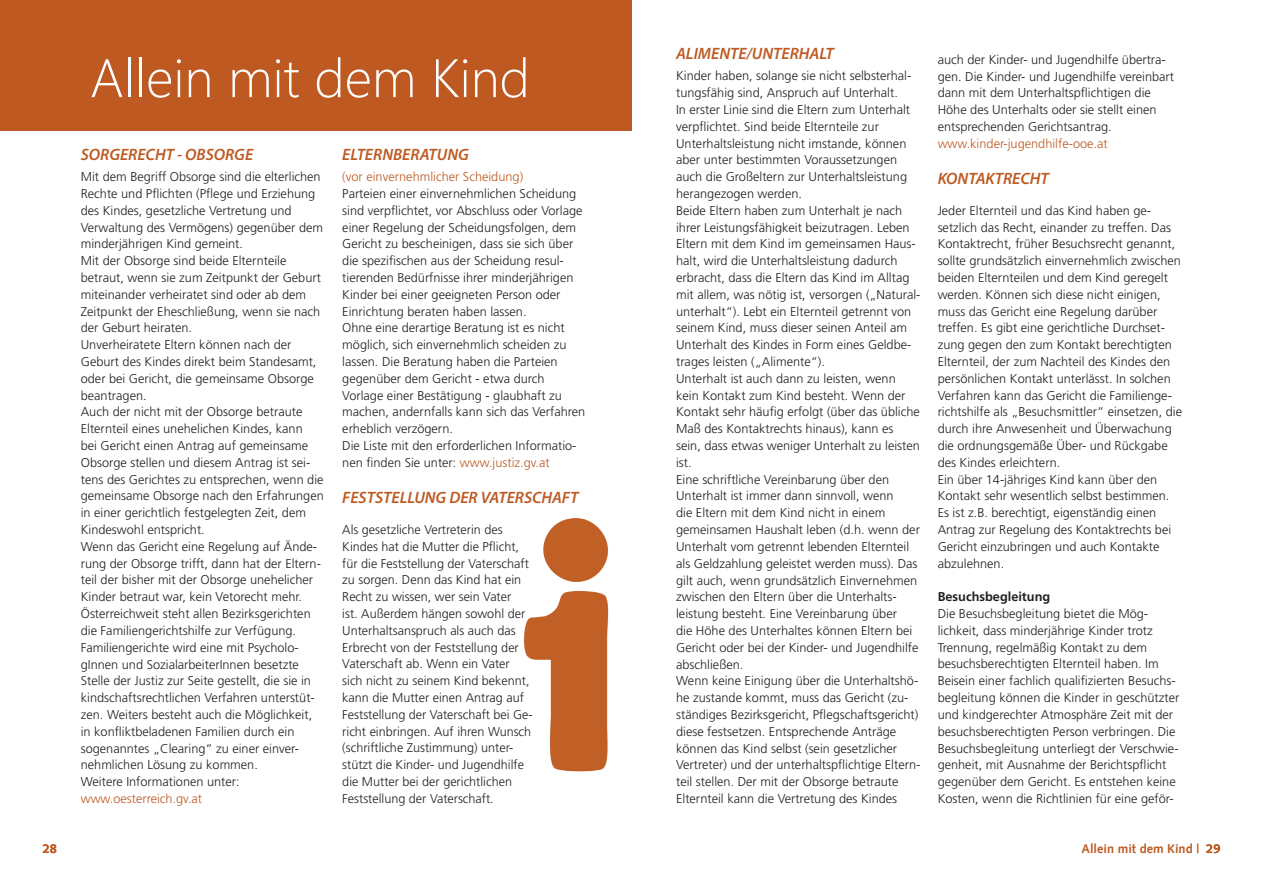
<style>
.page{position:relative;width:1263px;height:893px;background:#fff}
.page>*{position:absolute;margin:0;border:0;box-sizing:border-box;transform-origin:0 0}
.t1{font:300 54px "Segoe UI";color:#fff}
.t2{font:italic 600 16.5px "Myriad Pro";color:#be5921}
.t3{font:300 12.75px/16.8px "Frutiger LT Std";color:#231f20}
.t4{font:300 12.75px "Frutiger LT Std";color:#be5921}
.t5{font:700 12.75px "Syntax";color:#be5921}
.t6{font:700 12.75px "Frutiger LT Std";color:#231f20}
.s1{color:#be5921}
</style>
<div class="page">
<img style="left:523px;top:518px;width:86px;height:254px">
<div style="left:0;top:0;width:631px;height:130px;background:#be5921"></div>
<h1 class="t1" style="left:90px;top:27px;width:441px">Allein mit dem Kind</h1>
<p class="t2" style="left:81px;top:144px;width:174px">SORGERECHT - OBSORGE</p>
<p class="t3" style="left:81px;top:169px;width:245px">Mit dem Begriff Obsorge sind die elterlichen Rechte und Pflichten (Pflege und Erziehung des Kindes, gesetzliche Vertretung und Verwaltung des Vermögens) gegenüber dem minderjährigen Kind gemeint.<br>Mit der Obsorge sind beide Elternteile betraut, wenn sie zum Zeitpunkt der Geburt miteinander verheiratet sind oder ab dem Zeitpunkt der Eheschließung, wenn sie nach der Geburt heiraten.<br>Unverheiratete Eltern können nach der Geburt des Kindes direkt beim Standesamt, oder bei Gericht, die gemeinsame Obsorge beantragen.<br>Auch der nicht mit der Obsorge betraute Elternteil eines unehelichen Kindes, kann<br>bei Gericht einen Antrag auf gemeinsame Obsorge stellen und diesem Antrag ist sei&shy;tens des Gerichtes zu entsprechen, wenn die gemeinsame Obsorge nach den Erfahrungen in einer gerichtlich festgelegten Zeit, dem Kindeswohl entspricht.<br>Wenn das Gericht eine Regelung auf Ände&shy;rung der Obsorge trifft, dann hat der Eltern&shy;teil der bisher mit der Obsorge unehelicher Kinder betraut war, kein Vetorecht mehr.<br>Österreichweit steht allen Bezirksgerichten die Familiengerichtshilfe zur Verfügung.<br>Familiengerichte wird eine mit Psycholo&shy;gInnen und SozialarbeiterInnen besetzte Stelle der Justiz zur Seite gestellt, die sie in kindschaftsrechtlichen Verfahren unterstüt&shy;zen. Weiters besteht auch die Möglichkeit, in konfliktbeladenen Familien durch ein sogenanntes „Clearing“ zu einer einver&shy;nehmlichen Lösung zu kommen.<br>Weitere Informationen unter:</p>
<p class="t4" style="left:81px;top:791px;width:123px">www.oesterreich.gv.at</p>
<p class="t2" style="left:342px;top:144px;width:128px">ELTERNBERATUNG</p>
<p class="t4" style="left:342px;top:170px;width:182px">(vor einvernehmlicher Scheidung)</p>
<p class="t3" style="left:342px;top:185px;width:245px">Parteien einer einvernehmlichen Scheidung sind verpflichtet, vor Abschluss oder Vorlage einer Regelung der Scheidungsfolgen, dem Gericht zu bescheinigen, dass sie sich über die spezifischen aus der Scheidung resul&shy;tierenden Bedürfnisse ihrer minderjährigen Kinder bei einer geeigneten Person oder Einrichtung beraten haben lassen.<br>Ohne eine derartige Beratung ist es nicht möglich, sich einvernehmlich scheiden zu lassen. Die Beratung haben die Parteien gegenüber dem Gericht - etwa durch Vorlage einer Bestätigung - glaubhaft zu machen, andernfalls kann sich das Verfahren erheblich verzögern.<br>Die Liste mit den erforderlichen Informatio&shy;nen finden Sie unter: <span class="s1">www.justiz.gv.at</span></p>
<p class="t2" style="left:342px;top:487px;width:238px">FESTSTELLUNG DER VATERSCHAFT</p>
<p class="t3" style="left:342px;top:521px;width:192px">Als gesetzliche Vertreterin des Kindes hat die Mutter die Pflicht, für die Feststellung der Vaterschaft zu sorgen. Denn das Kind hat ein Recht zu wissen, wer sein Vater<br>ist. Außerdem hängen sowohl der Unterhaltsanspruch als auch das Erbrecht von der Feststellung der Vaterschaft ab. Wenn ein Vater sich nicht zu seinem Kind bekennt, kann die Mutter einen Antrag auf Feststellung der Vaterschaft bei Ge&shy;richt einbringen. Auf ihren Wunsch (schriftliche Zustimmung) unter&shy;stützt die Kinder- und Jugendhilfe die Mutter bei der gerichtlichen Feststellung der Vaterschaft.</p>
<p class="t2" style="left:676px;top:43px;width:159px">ALIMENTE/UNTERHALT</p>
<p class="t3" style="left:676px;top:68px;width:246px">Kinder haben, solange sie nicht selbsterhal&shy;tungsfähig sind, Anspruch auf Unterhalt.<br>In erster Linie sind die Eltern zum Unterhalt verpflichtet. Sind beide Elternteile zur Unterhaltsleistung nicht imstande, können aber unter bestimmten Voraussetzungen auch die Großeltern zur Unterhaltsleistung herangezogen werden.<br>Beide Eltern haben zum Unterhalt je nach ihrer Leistungsfähigkeit beizutragen. Leben Eltern mit dem Kind im gemeinsamen Haus&shy;halt, wird die Unterhaltsleistung dadurch erbracht, dass die Eltern das Kind im Alltag mit allem, was nötig ist, versorgen („Natural&shy;unterhalt“). Lebt ein Elternteil getrennt von seinem Kind, muss dieser seinen Anteil am Unterhalt des Kindes in Form eines Geldbe&shy;trages leisten („Alimente“).<br>Unterhalt ist auch dann zu leisten, wenn kein Kontakt zum Kind besteht. Wenn der Kontakt sehr häufig erfolgt (über das übliche Maß des Kontaktrechts hinaus), kann es sein, dass etwas weniger Unterhalt zu leisten ist.<br>Eine schriftliche Vereinbarung über den Unterhalt ist immer dann sinnvoll, wenn<br>die Eltern mit dem Kind nicht in einem gemeinsamen Haushalt leben (d.h. wenn der Unterhalt vom getrennt lebenden Elternteil als Geldzahlung geleistet werden muss). Das gilt auch, wenn grundsätzlich Einvernehmen zwischen den Eltern über die Unterhalts&shy;leistung besteht. Eine Vereinbarung über<br>die Höhe des Unterhaltes können Eltern bei Gericht oder bei der Kinder- und Jugendhilfe abschließen.<br>Wenn keine Einigung über die Unterhaltshö&shy;he zustande kommt, muss das Gericht (zu&shy;ständiges Bezirksgericht, Pflegschaftsgericht) diese festsetzen. Entsprechende Anträge können das Kind selbst (sein gesetzlicher Vertreter) und der unterhaltspflichtige Eltern&shy;teil stellen. Der mit der Obsorge betraute Elternteil kann die Vertretung des Kindes</p>
<p class="t3" style="left:938px;top:51px;width:238px">auch der Kinder- und Jugendhilfe übertra&shy;gen. Die Kinder- und Jugendhilfe vereinbart dann mit dem Unterhaltspflichtigen die Höhe des Unterhalts oder sie stellt einen entsprechenden Gerichtsantrag.</p>
<p class="t4" style="left:938px;top:136px;width:172px">www.kinder-jugendhilfe-ooe.at</p>
<p class="t2" style="left:938px;top:168px;width:113px">KONTAKTRECHT</p>
<p class="t3" style="left:938px;top:202px;width:246px">Jeder Elternteil und das Kind haben ge&shy;setzlich das Recht, einander zu treffen. Das Kontaktrecht, früher Besuchsrecht genannt, sollte grundsätzlich einvernehmlich zwischen beiden Elternteilen und dem Kind geregelt werden. Können sich diese nicht einigen, muss das Gericht eine Regelung darüber treffen. Es gibt eine gerichtliche Durchset&shy;zung gegen den zum Kontakt berechtigten Elternteil, der zum Nachteil des Kindes den persönlichen Kontakt unterlässt. In solchen Verfahren kann das Gericht die Familienge&shy;richtshilfe als „Besuchsmittler“ einsetzen, die durch ihre Anwesenheit und Überwachung die ordnungsgemäße Über- und Rückgabe des Kindes erleichtern.<br>Ein über 14-jähriges Kind kann über den Kontakt sehr wesentlich selbst bestimmen.<br>Es ist z.B. berechtigt, eigenständig einen Antrag zur Regelung des Kontaktrechts bei Gericht einzubringen und auch Kontakte abzulehnen.</p>
<p class="t6" style="left:938px;top:589px;width:114px">Besuchsbegleitung</p>
<p class="t3" style="left:938px;top:605px;width:243px">Die Besuchsbegleitung bietet die Mög&shy;lichkeit, dass minderjährige Kinder trotz Trennung, regelmäßig Kontakt zu dem besuchsberechtigten Elternteil haben. Im Beisein einer fachlich qualifizierten Besuchs&shy;begleitung können die Kinder in geschützter und kindgerechter Atmosphäre Zeit mit der besuchsberechtigten Person verbringen. Die Besuchsbegleitung unterliegt der Verschwie&shy;genheit, mit Ausnahme der Berichtspflicht gegenüber dem Gericht. Es entstehen keine Kosten, wenn die Richtlinien für eine geför-</p>
<p class="t5" style="left:43px;top:841px;width:16px">28</p>
<p class="t5" style="left:1081px;top:841px;width:140px">Allein mit dem Kind | 29</p>
</div>
